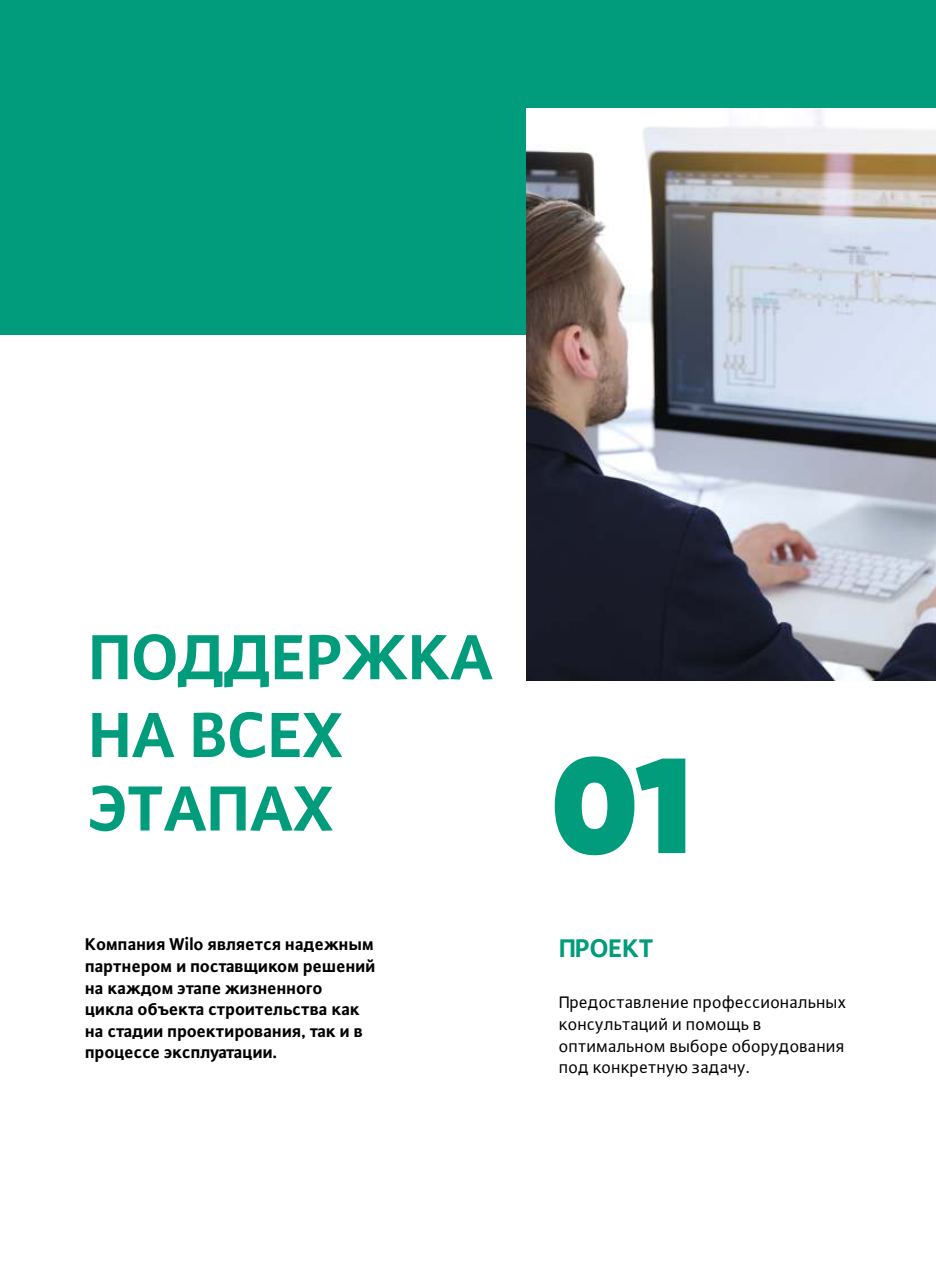
<style>
.page{position:relative;width:936px;height:1263px;background:#fff}
.page>*{position:absolute;margin:0;border:0;box-sizing:border-box;transform-origin:0 0}
.t1{font:800 135px "Gilroy";color:#009c7b}
.t2{font:700 67.5px/75.6px "WILO Plus Global";color:#009c7b}
.t3{font:700 27px "WILO Plus Global";color:#009c7b}
.t4{font:700 18px/21.6px "WILO Plus Global";color:#000}
.t5{font:18px/21.6px "WILO Plus Global";color:#000}
</style>
<div class="page">
<div style="left:0;top:0;width:935px;height:335px;background:#009c7b"></div>
<img style="left:526px;top:108px;width:409px;height:572px">
<h2 class="t2" style="left:89px;top:618px;width:406px">ПОДДЕРЖКА<br>НА ВСЕХ<br>ЭТАПАХ</h2>
<h1 class="t1" style="left:552px;top:745px;width:143px">01</h1>
<p class="t4" style="left:85px;top:933px;width:292px">Компания Wilo является надежным партнером и поставщиком решений на каждом этапе жизненного цикла объекта строительства как на стадии проектирования, так и в процессе эксплуатации.</p>
<h3 class="t3" style="left:559px;top:932px;width:96px">ПРОЕКТ</h3>
<p class="t5" style="left:559px;top:991px;width:289px">Предоставление профессиональных консультаций и помощь в оптимальном выборе оборудования под конкретную задачу.</p>
</div>
